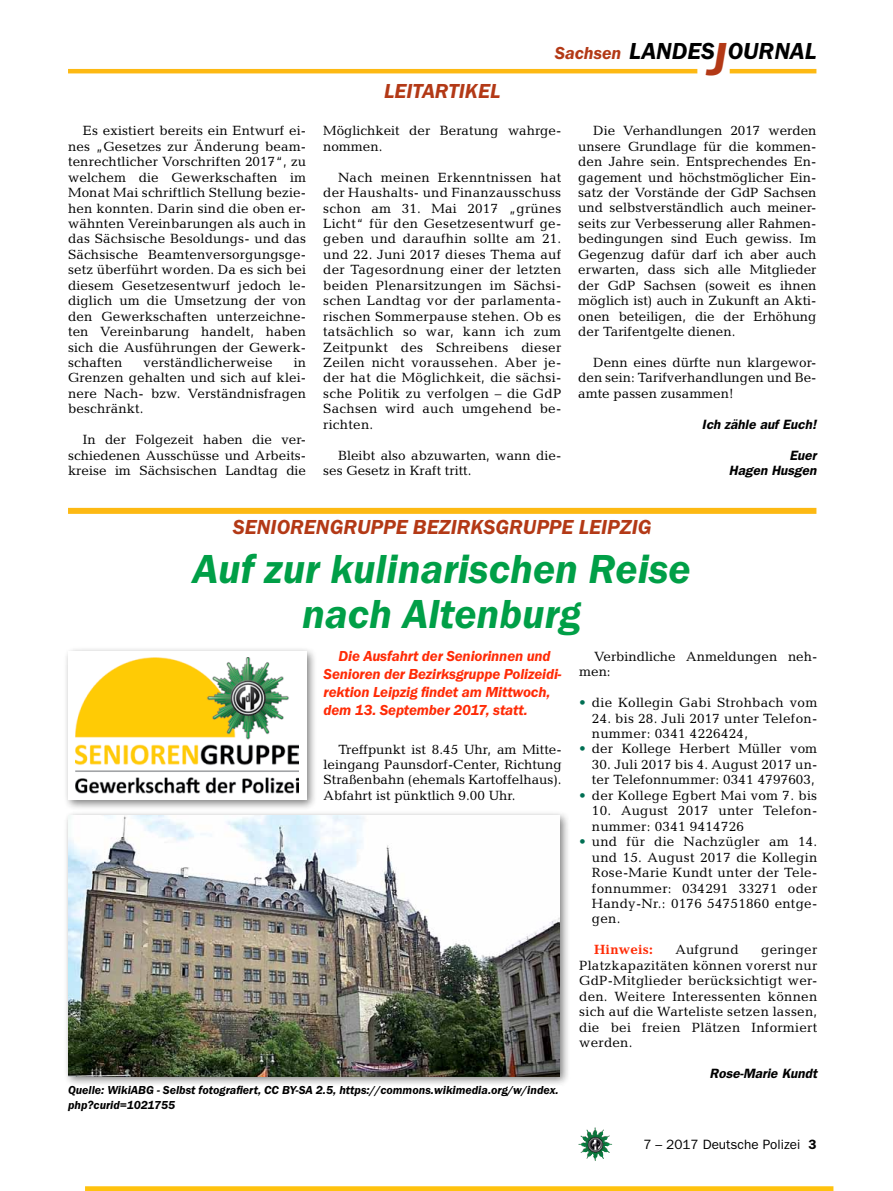
<style>
.page{position:relative;width:893px;height:1191px;background:#fff}
.page>*{position:absolute;margin:0;border:0;box-sizing:border-box;transform-origin:0 0}
.t1{font:italic 600 42px/45px "Franklin Gothic Itc T";color:#009f47;text-align:center}
.t2{font:italic 600 24px "Franklin Gothic Itc T";color:#000}
.t3{font:italic 600 21px "Franklin Gothic Itc T";color:#b33916}
.t4{font:italic 600 18px "Franklin Gothic Itc T";color:#b33916}
.t5{font:italic 600 15px/18px "Franklin Gothic Itc T";letter-spacing:-.01em;color:#ff2b06}
.t6{font:13.5px/15.5px "Candida";letter-spacing:.01em;color:#000;text-align:justify}
.t7{font:italic 600 13.5px/15.5px "Franklin Gothic";color:#000;text-align:right}
.t8{font:13.5px "Franklin Gothic";color:#000}
.t9{font:700 13.5px "Candida";letter-spacing:.02em;color:#ff2b06}
.t10{font:italic 600 12px/15.5px "Franklin Gothic Itc T";color:#000}
.s1{font-size:48px;color:#b33916}
.s2{color:#006f53}
.s3{font-weight:600}
</style>
<div class="page">
<img style="left:578px;top:1127px;width:17px;height:25px">
<hr style="left:730px;top:69px;width:86px;height:4px;background:#fdb913">
<hr style="left:68px;top:69px;width:629px;height:4px;background:#fdb913">
<div style="left:68px;top:508px;width:748px;height:6px;background:#fdb913"></div>
<div style="left:63px;top:810px;width:507px;height:277px;background:#000;opacity:.5"></div>
<img style="left:68px;top:815px;width:491px;height:261px">
<div style="left:63px;top:646px;width:254px;height:165px;background:#000;opacity:.5"></div>
<div style="left:68px;top:651px;width:238px;height:149px;background:#fff"></div>
<img style="left:75px;top:658px;width:224px;height:136px">
<div style="left:85px;top:1186px;width:748px;height:5px;background:#ffc20e"></div>
<p class="t6" style="left:68px;top:123px;width:240px;text-indent:15px">Es existiert bereits ein Entwurf ei&shy;nes „Gesetzes zur Änderung beam&shy;tenrechtlicher Vorschriften 2017“, zu welchem die Gewerkschaften im Monat Mai schriftlich Stellung bezie&shy;hen konnten. Darin sind die oben er&shy;wähnten Vereinbarungen als auch in das Sächsische Besoldungs- und das Sächsische Beamtenversorgungsge&shy;setz überführt worden. Da es sich bei diesem Gesetzesentwurf jedoch le&shy;diglich um die Umsetzung der von den Gewerkschaften unterzeichne&shy;ten Vereinbarung handelt, haben sich die Ausführungen der Gewerk&shy;schaften</p>
<p class="t6" style="left:143px;top:355px;width:131px">verständlicherweise</p>
<p class="t6" style="left:68px;top:355px;width:240px;text-indent:226px">in Grenzen gehalten und sich auf klei&shy;nere Nach- bzw. Verständnisfragen beschränkt.</p>
<p class="t6" style="left:68px;top:432px;width:240px;text-indent:15px">In der Folgezeit haben die ver&shy;schiedenen Ausschüsse und Arbeits&shy;kreise im Sächsischen Landtag die</p>
<h3 class="t3" style="left:384px;top:78px;width:106px">leitar tikel</h3>
<h3 class="t4" style="left:555px;top:42px;width:68px">Sachsen</h3>
<h2 class="t2" style="left:629px;top:37px;width:189px">LANDES<span class="s1">J</span>OURNAL</h2>
<p class="t6" style="left:323px;top:123px;width:240px">Möglichkeit der Beratung wahrge&shy;nommen.</p>
<p class="t6" style="left:323px;top:169px;width:240px;text-indent:15px">Nach meinen Erkenntnissen hat der Haushalts- und Finanzausschuss schon am 31. Mai 2017 „grünes Licht“ für den Gesetzesentwurf ge&shy;geben und daraufhin sollte am 21. und 22. Juni 2017 dieses Thema auf der Tagesordnung einer der letzten beiden Plenarsitzungen im Sächsi&shy;schen Landtag vor der parlamenta&shy;rischen Sommerpause stehen. Ob es tatsächlich so war, kann ich zum Zeitpunkt des Schreibens dieser Zeilen nicht voraussehen. Aber je&shy;der hat die Möglichkeit, die sächsi&shy;sche Politik zu verfolgen – die GdP Sachsen wird auch umgehend be&shy;richten.</p>
<p class="t6" style="left:323px;top:447px;width:240px;text-indent:15px">Bleibt also abzuwarten, wann die&shy;ses Gesetz in Kraft tritt.</p>
<p class="t6" style="left:578px;top:123px;width:240px;text-indent:15px">Die Verhandlungen 2017 werden unsere Grundlage für die kommen&shy;den Jahre sein. Entsprechendes En&shy;gagement und höchstmöglicher Ein&shy;satz der Vorstände der GdP Sachsen und selbstverständlich auch meiner&shy;seits zur Verbesserung aller Rahmen&shy;bedingungen sind Euch gewiss. Im Gegenzug dafür darf ich aber auch erwarten, dass sich alle Mitglieder der GdP Sachsen (soweit es ihnen möglich ist) auch in Zukunft an Akti&shy;onen beteiligen, die der Erhöhung der Tarifentgelte dienen.</p>
<p class="t6" style="left:578px;top:355px;width:240px;text-indent:15px">Denn eines dürfte nun klargewor&shy;den sein: Tarifverhandlungen und Be&shy;amte passen zusammen!</p>
<p class="t7" style="left:702px;top:416px;width:116px">Ich zähle auf Euch!</p>
<p class="t7" style="left:729px;top:447px;width:89px">Euer<br>Hagen Husgen</p>
<h3 class="t3" style="left:233px;top:514px;width:58px">Senioren</h3>
<h3 class="t3" style="left:330px;top:514px;width:323px">gruppe Bezir ksgruppe Leipzig</h3>
<h1 class="t1" style="left:192px;top:546px;width:500px">Auf zur kulinarischen Reise nach Altenburg</h1>
<p class="t5" style="left:324px;top:647px;width:240px;text-indent:15px">Die Ausfahrt der Seniorinnen und Senioren der Bezirksgruppe Polizeidi&shy;rektion Leipzig findet am Mittwoch, dem 13. September 2017, statt.</p>
<p class="t6" style="left:324px;top:741px;width:240px;text-indent:15px">Treffpunkt ist 8.45 Uhr, am Mitte&shy;leingang Paunsdorf-Center, Richtung Straßenbahn (ehemals Kartoffelhaus).<br>Abfahrt ist pünktlich 9.00 Uhr.</p>
<p class="t6" style="left:579px;top:648px;width:240px;text-indent:15px">Verbindliche Anmeldungen neh&shy;men:</p>
<p class="t6" style="left:579px;top:695px;width:240px"><span class="s2">•</span> die Kollegin Gabi Strohbach vom</p>
<p class="t6" style="left:592px;top:710px;width:227px">24. bis 28. Juli 2017 unter Telefon&shy;nummer: 0341 4226424,</p>
<p class="t6" style="left:579px;top:741px;width:240px"><span class="s2">•</span> der Kollege Herbert Müller vom</p>
<p class="t6" style="left:592px;top:756px;width:227px">30. Juli 2017 bis 4. August 2017 un&shy;ter Telefonnummer: 0341 4797603,</p>
<p class="t6" style="left:579px;top:787px;width:240px"><span class="s2">•</span> der Kollege Egbert Mai vom 7. bis</p>
<p class="t6" style="left:592px;top:803px;width:227px">10. August 2017 unter Telefon&shy;nummer: 0341 9414726</p>
<p class="t6" style="left:592px;top:834px;width:227px;text-indent:-13px"><span class="s2">•</span> und für die Nachzügler am 14. und 15. August 2017 die Kollegin Rose-Marie Kundt unter der Tele&shy;fonnummer: 034291 33271 oder Handy-Nr.: 0176 54751860 entge&shy;gen.</p>
<p class="t9" style="left:594px;top:942px;width:60px">Hinweis:</p>
<p class="t6" style="left:675px;top:942px;width:65px">Aufgrund</p>
<p class="t6" style="left:579px;top:942px;width:240px;text-indent:182px">geringer Platzkapazitäten können vorerst nur GdP-Mitglieder berücksichtigt wer&shy;den. Weitere Interessenten können sich auf die Warteliste setzen lassen, die bei freien Plätzen Informiert werden.</p>
<p class="t7" style="left:710px;top:1065px;width:109px">Rose-Marie Kundt</p>
<p class="t10" style="left:68px;top:1081px;width:492px">Quelle: WikiABG - Selbst fotografiert, CC BY-SA 2.5, https://commons.wikimedia.org/w/index. php?curid=1021755</p>
<p class="t8" style="left:643px;top:1136px;width:175px">7 – 2017 Deutsche Polizei <span class="s3">3</span></p>
</div>
